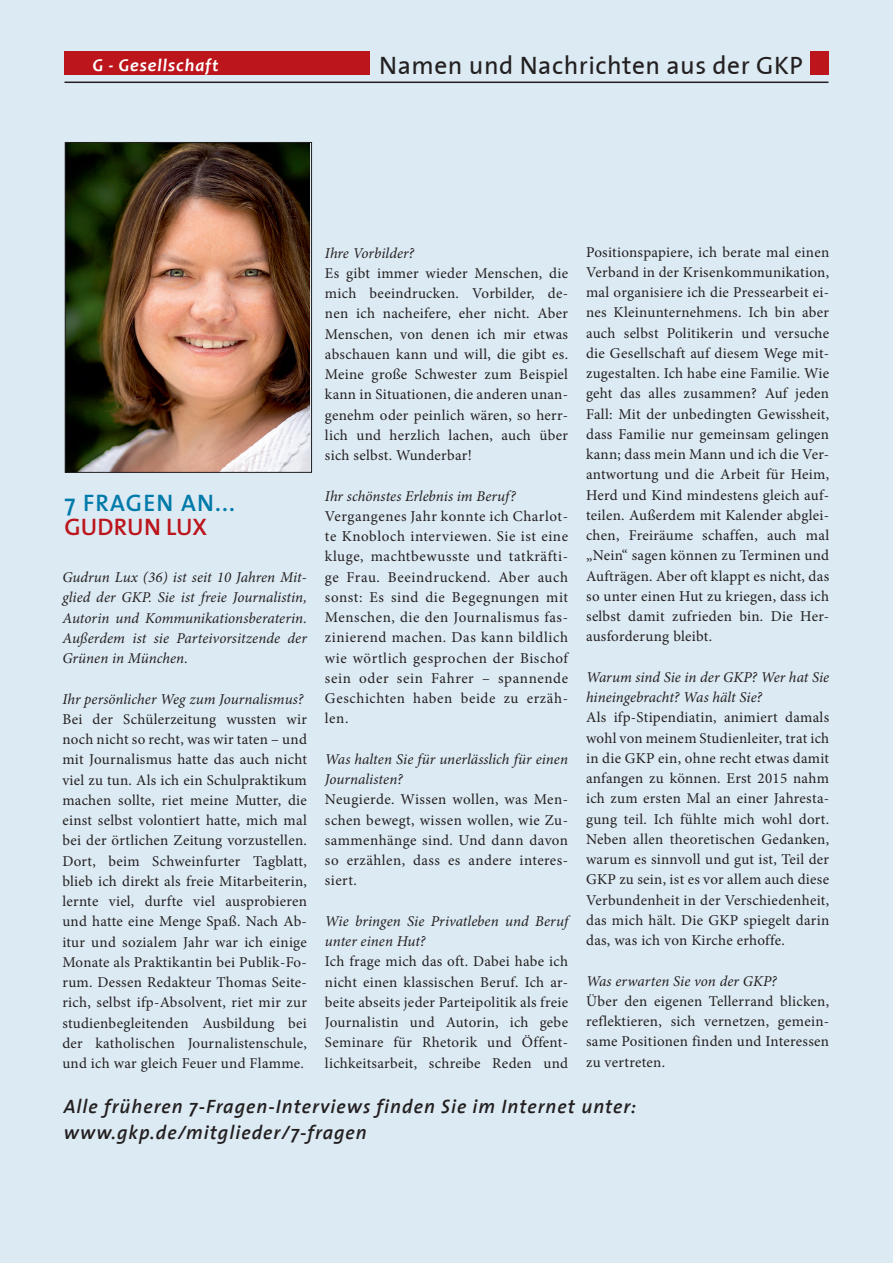
<style>
.page{position:relative;width:893px;height:1263px;background:#dceaf3}
.page>*{position:absolute;margin:0;border:0;box-sizing:border-box;transform-origin:0 0}
.t1{font:25.5px "The Sans Plain";letter-spacing:.02em;color:#231f20}
.t2{font:600 24px "The Sans";letter-spacing:.05em;color:#007aa9}
.t3{font:600 24px "The Sans";color:#bc151c}
.t4{font:italic 600 19.5px/25.5px "The Sans";letter-spacing:.05em;color:#231f20}
.t5{font:italic 700 18px "Candara";letter-spacing:.05em;color:#fff}
.t6{font:15px/20.2px "Minion Pro";letter-spacing:.02em;color:#231f20;text-align:justify}
.t7{font:italic 15px/20.2px "Minion Pro";color:#231f20}
</style>
<div class="page">
<div style="left:64px;top:52px;width:764px;height:23px;background:#bc151c"></div>
<div style="left:371px;top:45px;width:439px;height:31px;background:#dceaf3"></div>
<hr style="left:64px;top:82px;width:764px;height:1px;background:#231f20">
<img style="left:67px;top:144px;width:243px;height:327px">
<div style="left:65px;top:142px;width:247px;height:331px;border:1px solid #231f20"></div>
<p class="t5" style="left:93px;top:53px;width:128px">G - Gesellschaft</p>
<h1 class="t1" style="left:379px;top:45px;width:425px">Namen und Nachrichten aus der GKP</h1>
<h1 class="t1" style="left:375px;top:45px;width:425px">Namen und Nachrichten aus der GKP</h1>
<p class="t6" style="left:586px;top:242px;width:245px">Positionspapiere, ich berate mal einen Verband in der Krisenkommunikation, mal organisiere ich die Pressearbeit ei&shy;nes Kleinunternehmens. Ich bin aber auch selbst Politikerin und versuche die Gesellschaft auf diesem Wege mit&shy;zugestalten. Ich habe eine Familie. Wie geht das alles zusammen? Auf jeden Fall: Mit der unbedingten Gewissheit, dass Familie nur gemeinsam gelingen kann; dass mein Mann und ich die Ver&shy;antwortung und die Arbeit für Heim, Herd und Kind mindestens gleich auf&shy;teilen. Außerdem mit Kalender abglei&shy;chen, Freiräume schaffen, auch mal „Nein“ sagen können zu Terminen und Aufträgen. Aber oft klappt es nicht, das so unter einen Hut zu kriegen, dass ich selbst damit zufrieden bin. Die Her&shy;ausforderung bleibt.</p>
<p class="t7" style="left:586px;top:667px;width:245px">Warum sind Sie in der GKP? Wer hat Sie hineingebracht? Was hält Sie?</p>
<p class="t6" style="left:586px;top:707px;width:245px">Als ifp-Stipendiatin, animiert damals wohl von meinem Studienleiter, trat ich in die GKP ein, ohne recht etwas damit anfangen zu können. Erst 2015 nahm ich zum ersten Mal an einer Jahresta&shy;gung teil. Ich fühlte mich wohl dort.<br>Neben allen theoretischen Gedanken, warum es sinnvoll und gut ist, Teil der GKP zu sein, ist es vor allem auch diese Verbundenheit in der Verschiedenheit, das mich hält. Die GKP spiegelt darin das, was ich von Kirche erhoffe.</p>
<p class="t7" style="left:586px;top:971px;width:192px">Was erwarten Sie von der GKP?</p>
<p class="t6" style="left:586px;top:991px;width:245px">Über den eigenen Tellerrand blicken, reflektieren, sich vernetzen, gemein&shy;same Positionen finden und Interessen zu vertreten.</p>
<h3 class="t4" style="left:64px;top:1093px;width:574px">Alle früheren 7-Fragen-Interviews finden Sie im Internet unter: www.gkp.de/mitglieder/7-fragen</h3>
<p class="t7" style="left:325px;top:243px;width:91px">Ihre Vorbilder?</p>
<p class="t6" style="left:325px;top:263px;width:245px">Es gibt immer wieder Menschen, die mich beeindrucken. Vorbilder, de&shy;nen ich nacheifere, eher nicht. Aber Menschen, von denen ich mir etwas abschauen kann und will, die gibt es.<br>Meine große Schwester zum Beispiel kann in Situationen, die anderen unan&shy;genehm oder peinlich wären, so herr&shy;lich und herzlich lachen, auch über sich selbst. Wunderbar!</p>
<p class="t7" style="left:325px;top:486px;width:193px">Ihr schönstes Erlebnis im Beruf?</p>
<p class="t6" style="left:325px;top:506px;width:245px">Vergangenes Jahr konnte ich Charlot&shy;te Knobloch interviewen. Sie ist eine kluge, machtbewusste und tatkräfti&shy;ge Frau. Beeindruckend. Aber auch sonst: Es sind die Begegnungen mit Menschen, die den Journalismus fas&shy;zinierend machen. Das kann bildlich wie wörtlich gesprochen der Bischof sein oder sein Fahrer – spannende Geschichten haben beide zu erzäh&shy;len.</p>
<p class="t7" style="left:325px;top:749px;width:245px">Was halten Sie für unerlässlich für einen<br>Journalisten?</p>
<p class="t6" style="left:325px;top:789px;width:245px">Neugierde. Wissen wollen, was Men&shy;schen bewegt, wissen wollen, wie Zu&shy;sammenhänge sind. Und dann davon so erzählen, dass es andere interes&shy;siert.</p>
<p class="t7" style="left:325px;top:911px;width:245px">Wie bringen Sie Privatleben und Beruf unter einen Hut?</p>
<p class="t6" style="left:325px;top:951px;width:245px">Ich frage mich das oft. Dabei habe ich nicht einen klassischen Beruf. Ich ar&shy;beite abseits jeder Parteipolitik als freie Journalistin und Autorin, ich gebe Seminare für Rhetorik und Öffent&shy;lichkeitsarbeit, schreibe Reden und</p>
<h2 class="t2" style="left:64px;top:483px;width:172px">7 FRAGEN AN...</h2>
<h2 class="t3" style="left:64px;top:507px;width:144px">GUDRUN LUX</h2>
<p class="t7" style="left:62px;top:567px;width:246px;text-align:justify">Gudrun Lux (36) ist seit 10 Jahren Mit&shy;glied der GKP. Sie ist freie Journalistin, Autorin und Kommunikationsberaterin.<br>Außerdem ist sie Parteivorsitzende der Grünen in München.</p>
<p class="t7" style="left:62px;top:689px;width:243px">Ihr persönlicher Weg zum Journalismus?</p>
<p class="t6" style="left:62px;top:709px;width:246px">Bei der Schülerzeitung wussten wir noch nicht so recht, was wir taten – und mit Journalismus hatte das auch nicht viel zu tun. Als ich ein Schulpraktikum machen sollte, riet meine Mutter, die einst selbst volontiert hatte, mich mal bei der örtlichen Zeitung vorzustellen.<br>Dort, beim Schweinfurter Tagblatt, blieb ich direkt als freie Mitarbeiterin, lernte viel, durfte viel ausprobieren und hatte eine Menge Spaß. Nach Ab&shy;itur und sozialem Jahr war ich einige Monate als Praktikantin bei Publik-Fo&shy;rum. Dessen Redakteur Thomas Seite&shy;rich, selbst ifp-Absolvent, riet mir zur studienbegleitenden Ausbildung bei der katholischen Journalistenschule, und ich war gleich Feuer und Flamme.</p>
</div>
